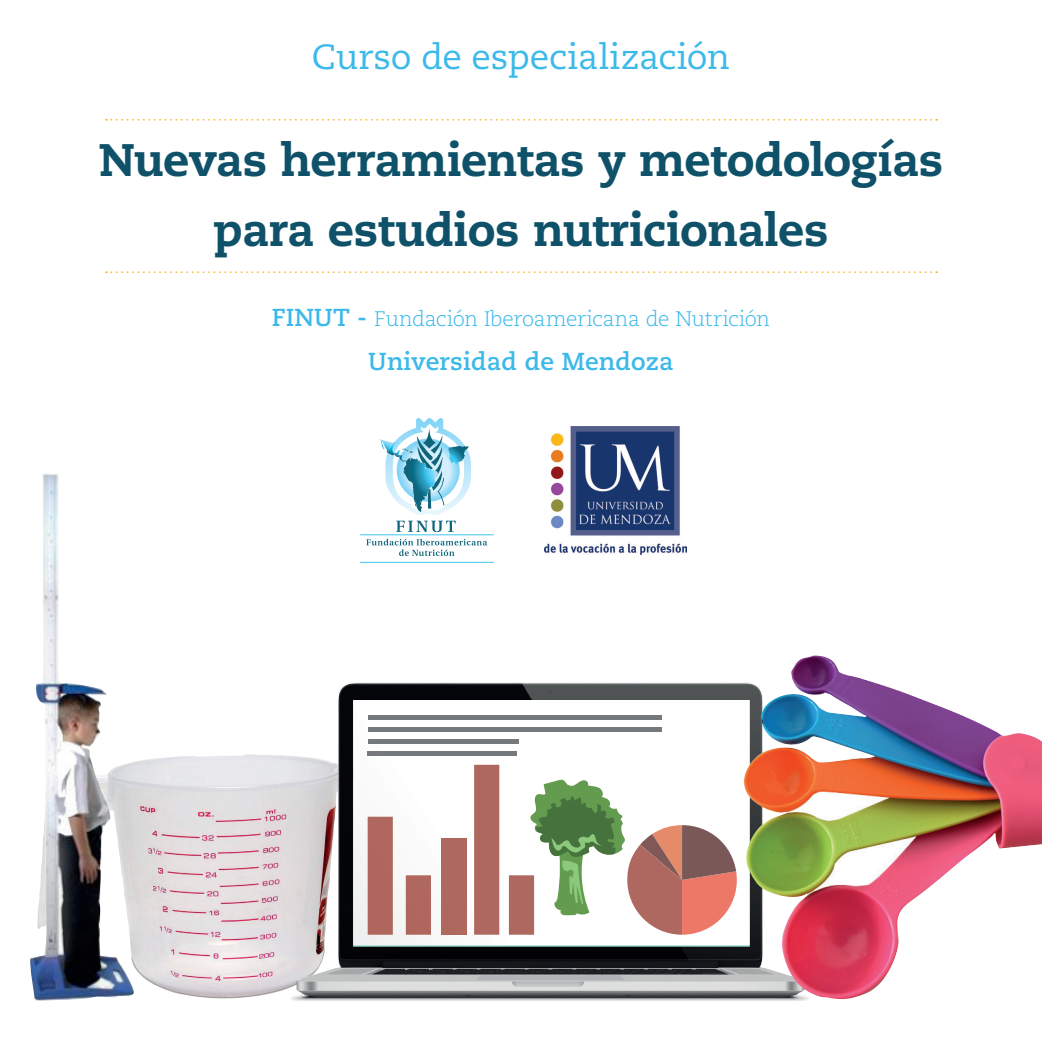
<style>
.page{position:relative;width:1042px;height:1042px;background:#fff}
.page>*{position:absolute;margin:0;border:0;box-sizing:border-box;transform-origin:0 0}
.t1{font:800 45.5px/70px "Caecilia LT Std";letter-spacing:-.015em;color:#0e5168;text-align:center}
.t2{font:35px "Caecilia LT Std";letter-spacing:-.005em;color:#3bb9ea}
.t3{font:700 24.5px "Caecilia LT Std";letter-spacing:.01em;color:#3bb9ea}
.t4{font:300 21px "Caecilia LT Std";letter-spacing:-.015em;color:#3bb9ea}
.s1{font-weight:700;font-size:24.5px}
</style>
<div class="page">
<svg style="left:106px;top:119px;width:831px;height:2px"></svg>
<svg style="left:106px;top:271px;width:831px;height:2px"></svg>
<img style="left:134px;top:754px;width:157px;height:244px">
<img style="left:30px;top:473px;width:104px;height:527px">
<img style="left:291px;top:682px;width:518px;height:319px">
<svg style="left:353px;top:700px;width:391px;height:245px"></svg>
<img style="left:744px;top:655px;width:298px;height:344px">
<div style="left:368px;top:714px;width:293px;height:5px;background:#75797b"></div>
<div style="left:368px;top:727px;width:293px;height:5px;background:#75797b"></div>
<div style="left:369px;top:739px;width:150px;height:5px;background:#75797b"></div>
<div style="left:368px;top:751px;width:149px;height:5px;background:#75797b"></div>
<div style="left:368px;top:817px;width:25px;height:117px;background:#af675d"></div>
<svg style="left:406px;top:875px;width:25px;height:59px"></svg>
<div style="left:441px;top:838px;width:25px;height:96px;background:#af685f"></div>
<div style="left:474px;top:765px;width:25px;height:169px;background:#af685f"></div>
<svg style="left:509px;top:779px;width:232px;height:155px"></svg>
<svg style="left:396px;top:521px;width:60px;height:11px"></svg>
<svg style="left:366px;top:539px;width:121px;height:17px"></svg>
<hr style="left:360px;top:534px;width:134px;height:1px;background:#3dc7f4">
<hr style="left:360px;top:562px;width:134px;height:1px;background:#3dc7f4">
<svg style="left:379px;top:418px;width:89px;height:94px"></svg>
<img style="left:544px;top:426px;width:142px;height:128px">
<p class="t2" style="left:312px;top:37px;width:420px">Curso de especialización</p>
<p class="t1" style="left:99px;top:125px;width:845px">Nuevas herramientas y metodologías para estudios nutricionales</p>
<p class="t4" style="left:272px;top:306px;width:500px"><span class="s1">FINUT -</span> Fundación Iberoamericana de Nutrición</p>
<p class="t3" style="left:368px;top:347px;width:307px">Universidad de Mendoza</p>
</div>
